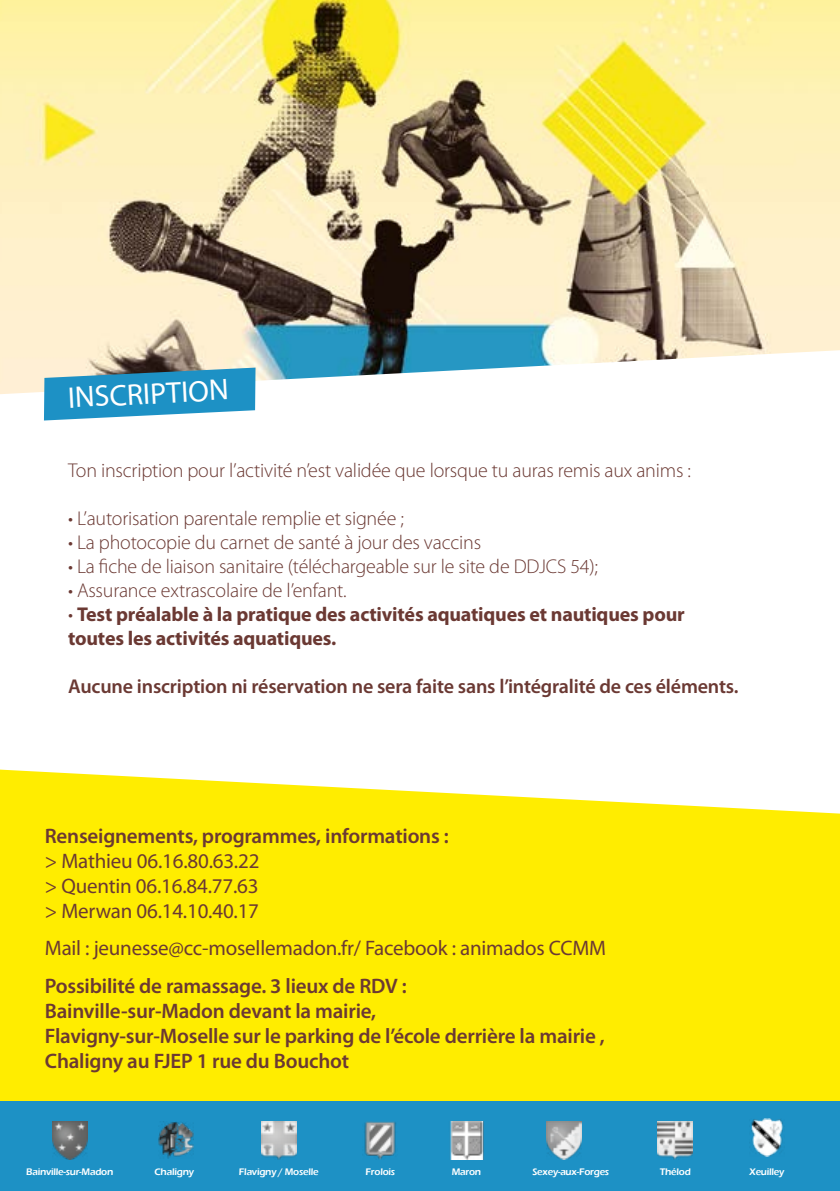
<style>
.page{position:relative;width:840px;height:1191px;background:#fff}
.page>*{position:absolute;margin:0;border:0;box-sizing:border-box;transform-origin:0 0}
.t1{font:30px "Myriad Pro";color:#fff}
.t2{font:600 21px/25.2px "Myriad Pro";letter-spacing:-.01em;color:#6b3933}
.t3{font:21px/25.2px "Myriad Pro";letter-spacing:-.01em;color:#6b3933;text-align:justify}
.t4{font:300 20px "Myriad Pro";letter-spacing:-.01em;color:#6b3933}
.t5{font:700 20px/24px "Myriad Pro";letter-spacing:-.01em;color:#6b3933}
.t6{font:600 20px "Myriad Pro";letter-spacing:-.01em;color:#6b3933}
.t7{font:600 9.8px "Eras ITC";letter-spacing:-.025em;color:#fff}
.s1{font-weight:300}
</style>
<div class="page">
<div style="left:0;top:769px;width:839px;height:332px;background:#ffed00"></div>
<img style="left:0;top:0;width:839px;height:394px">
<div style="left:0;top:1101px;width:839px;height:90px;background:#1d91c5"></div>
<svg style="left:44px;top:367px;width:212px;height:54px;background:#459ec5"></svg>
<img style="left:261px;top:1121px;width:35px;height:38px">
<img style="left:364px;top:1121px;width:32px;height:38px">
<img style="left:450px;top:1121px;width:33px;height:38px">
<img style="left:52px;top:1121px;width:35px;height:38px">
<img style="left:159px;top:1121px;width:34px;height:37px">
<img style="left:546px;top:1121px;width:35px;height:38px">
<img style="left:657px;top:1121px;width:35px;height:38px">
<img style="left:751px;top:1118px;width:32px;height:38px">
<h1 class="t1" style="left:67px;top:379px;width:162px;rotate:-3deg">INSCRIPTION</h1>
<p class="t4" style="left:68px;top:459px;width:624px">Ton inscription pour l’activité n’est validée que lorsque tu auras remis aux anims :</p>
<p class="t4" style="left:68px;top:507px;width:337px">• L’autorisation parentale remplie et signée ;</p>
<p class="t4" style="left:68px;top:531px;width:414px">• La photocopie du carnet de santé à jour des vaccins</p>
<p class="t4" style="left:68px;top:555px;width:531px">• La fiche de liaison sanitaire (téléchargeable sur le site de DDJCS 54);</p>
<p class="t4" style="left:68px;top:579px;width:280px">• Assurance extrascolaire de l’enfant.</p>
<p class="t5" style="left:68px;top:602px;width:617px"><span class="s1">•</span> Test préalable à la pratique des activités aquatiques et nautiques pour toutes les activités aquatiques.</p>
<p class="t6" style="left:68px;top:675px;width:671px">Aucune inscription ni réservation ne sera faite sans l’intégralité de ces éléments.</p>
<p class="t2" style="left:45px;top:823px;width:405px">Renseignements, programmes, informations :</p>
<p class="t3" style="left:45px;top:847px;width:216px">&gt; Mathieu 06.16.80.63.22 &gt; Quentin 06.16.84.77.63 &gt; Merwan 06.14.10.40.17</p>
<p class="t3" style="left:45px;top:935px;width:562px">Mail : jeunesse@cc-mosellemadon.fr/ Facebook : animados CCMM</p>
<p class="t2" style="left:45px;top:973px;width:561px">Possibilité de ramassage. 3 lieux de RDV :<br>Bainville-sur-Madon devant la mairie,<br>Flavigny-sur-Moselle sur le parking de l’école derrière la mairie , Chaligny au FJEP 1 rue du Bouchot</p>
<p class="t7" style="left:26px;top:1165px;width:88px">Bainville-sur-Madon</p>
<p class="t7" style="left:154px;top:1165px;width:41px">Chaligny</p>
<p class="t7" style="left:239px;top:1165px;width:81px">Flavigny / Moselle</p>
<p class="t7" style="left:365px;top:1165px;width:31px">Frolois</p>
<p class="t7" style="left:451px;top:1165px;width:31px">Maron</p>
<p class="t7" style="left:532px;top:1165px;width:78px">Sexey-aux-Forges</p>
<p class="t7" style="left:659px;top:1165px;width:32px">Thélod</p>
<p class="t7" style="left:749px;top:1165px;width:36px">Xeuilley</p>
</div>
